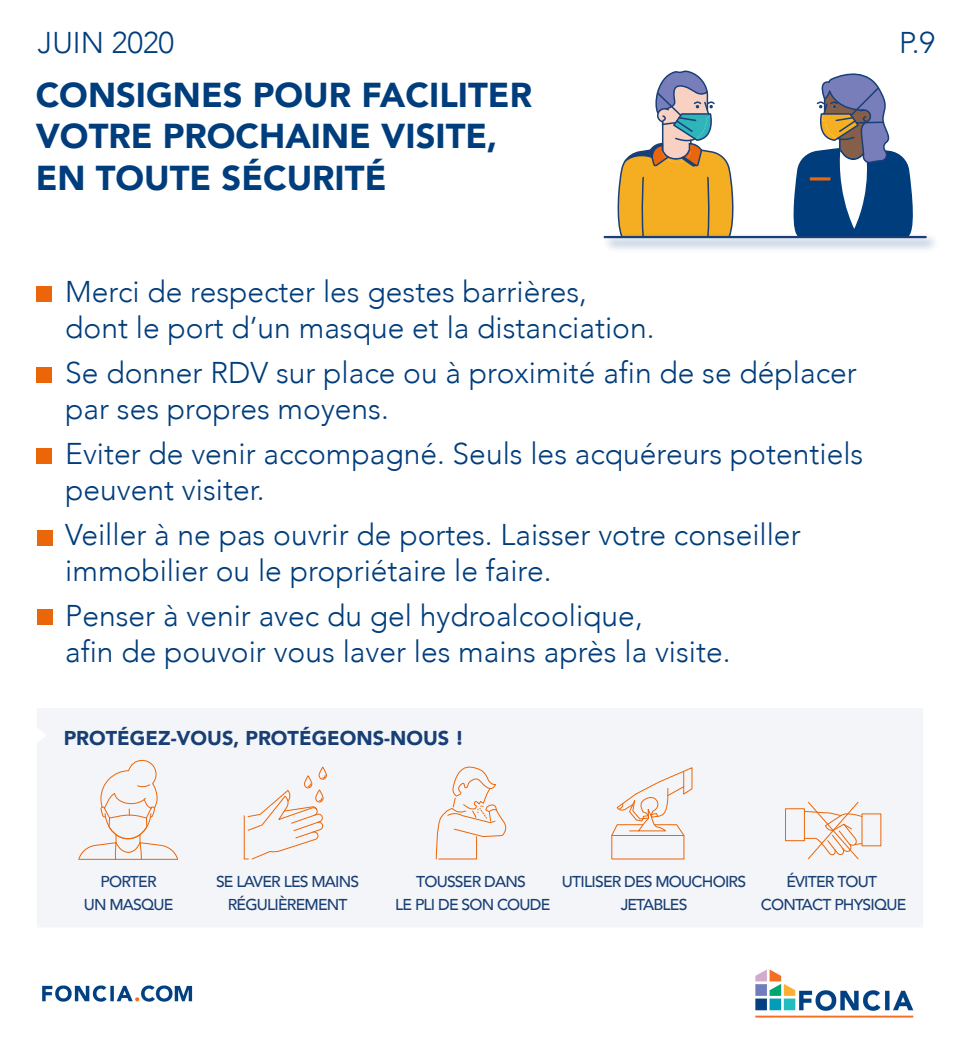
<style>
.page{position:relative;width:960px;height:1045px;background:#fff}
.page>*{position:absolute;margin:0;border:0;box-sizing:border-box;transform-origin:0 0}
.t1{font:900 34.5px/41.4px "Avenir";color:#003d7c}
.t2{font:300 30px/36px "Avenir";color:#003d7c}
.t3{font:900 20.02px "Avenir";color:#183f75}
.t4{font:500 15.75px/22.9px "Avenir";letter-spacing:-.05em;color:#183f75;text-align:center}
</style>
<div class="page">
<div style="left:36px;top:286px;width:15px;height:16px;background:#ea6608"></div>
<div style="left:36px;top:368px;width:16px;height:15px;background:#ea6608"></div>
<div style="left:36px;top:448px;width:16px;height:16px;background:#ea6608"></div>
<div style="left:37px;top:530px;width:15px;height:16px;background:#ea6608"></div>
<div style="left:37px;top:609px;width:15px;height:16px;background:#ea6608"></div>
<img style="left:42px;top:969px;width:872px;height:49px">
<div style="left:37px;top:709px;width:886px;height:218px;background:#f4f5f8"></div>
<svg style="left:435px;top:766px;width:73px;height:94px"></svg>
<hr style="left:439px;top:858px;width:37px;height:1px;background:#eb6608">
<svg style="left:243px;top:767px;width:84px;height:93px"></svg>
<div style="left:785px;top:808px;width:20px;height:33px;border:1px solid #eb6608"></div>
<svg style="left:804px;top:801px;width:59px;height:59px"></svg>
<svg style="left:611px;top:766px;width:82px;height:88px"></svg>
<svg style="left:78px;top:759px;width:101px;height:101px"></svg>
<hr style="left:79px;top:859px;width:99px;height:1px;background:#eb6608">
<img style="left:603px;top:235px;width:332px;height:15px">
<hr style="left:605px;top:236px;width:321px;height:2px;background:#193f76">
<svg style="left:615px;top:70px;width:121px;height:169px"></svg>
<svg style="left:791px;top:73px;width:125px;height:166px"></svg>
<p class="t2" style="left:38px;top:25px;width:138px">JUIN 2020</p>
<p class="t2" style="left:899px;top:25px;width:38px">P.9</p>
<p class="t1" style="left:36px;top:73px;width:498px">CONSIGNES POUR FACILITER<br>VOTRE PROCHAINE VISITE,<br>EN TOUTE SÉCURITÉ</p>
<p class="t2" style="left:65px;top:274px;width:591px">Merci de respecter les gestes barrières, dont le port d’un masque et la distanciation.</p>
<p class="t2" style="left:65px;top:355px;width:793px">Se donner RDV sur place ou à proximité afin de se déplacer par ses propres moyens.</p>
<p class="t2" style="left:65px;top:436px;width:800px">Eviter de venir accompagné. Seuls les acquéreurs potentiels peuvent visiter.</p>
<p class="t2" style="left:65px;top:517px;width:737px">Veiller à ne pas ouvrir de portes. Laisser votre conseiller immobilier ou le propriétaire le faire.</p>
<p class="t2" style="left:65px;top:598px;width:667px">Penser à venir avec du gel hydroalcoolique,<br>afin de pouvoir vous laver les mains après la visite.</p>
<p class="t3" style="left:64px;top:721px;width:402px">PROTÉGEZ-VOUS, PROTÉGEONS-NOUS !</p>
<p class="t4" style="left:84px;top:869px;width:91px">PORTER<br>UN MASQUE</p>
<p class="t4" style="left:395px;top:869px;width:157px">TOUSSER DANS<br>LE PLI DE SON COUDE</p>
<p class="t4" style="left:562px;top:869px;width:186px">UTILISER DES MOUCHOIRS<br>JETABLES</p>
<p class="t4" style="left:761px;top:869px;width:147px">ÉVITER TOUT<br>CONTACT PHYSIQUE</p>
<p class="t4" style="left:216px;top:869px;width:145px">SE LAVER LES MAINS<br>RÉGULIÈREMENT</p>
</div>
